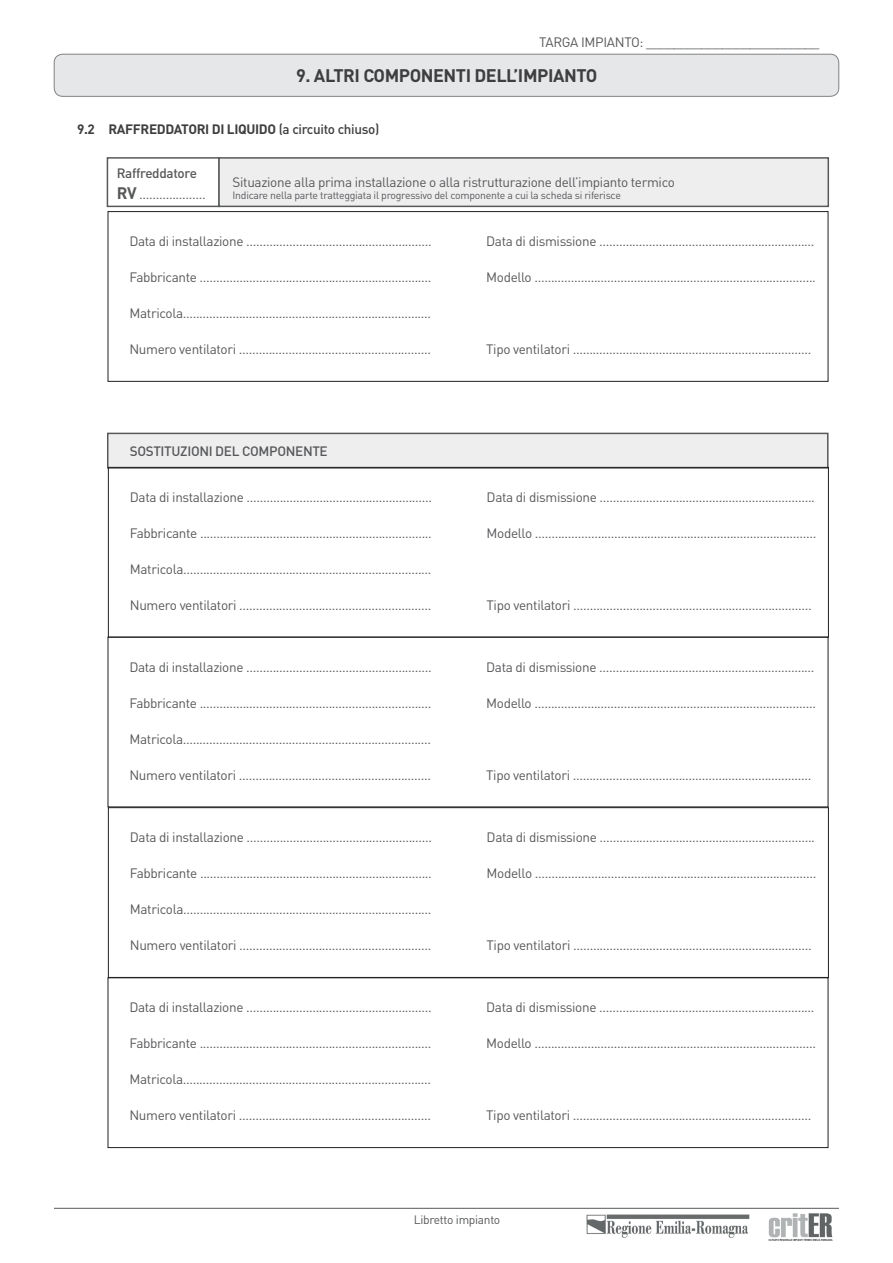
<style>
.page{position:relative;width:893px;height:1263px;background:#fff}
.page>*{position:absolute;margin:0;border:0;box-sizing:border-box;transform-origin:0 0}
.t1{font:700 18px "DIN Pro";letter-spacing:-.025em;color:#3e3e3f}
.t2{font:13.5px/21px "DIN Pro";letter-spacing:-.025em;color:#57585a}
.t3{font:700 13.5px "DIN Pro";letter-spacing:-.025em;color:#3e3e3f}
.t4{font:500 13.5px "DIN Pro";letter-spacing:-.025em;color:#57585a}
.t5{font:12px "DIN Pro";letter-spacing:-.025em;color:#57585a}
.t6{font:10.5px "DIN Pro";letter-spacing:-.025em;color:#57585a}
.s1{font-weight:500}
.s2{font-weight:700;font-size:16.5px}
</style>
<div class="page">
<img style="left:768px;top:1213px;width:65px;height:28px">
<img style="left:586px;top:1214px;width:164px;height:24px">
<hr style="left:54px;top:1208px;width:785px;height:1px;background:#57585a">
<div style="left:54px;top:54px;width:785px;height:42px;background:#e6e7e9;border-radius:9px"></div>
<div style="left:54px;top:54px;width:785px;height:43px;border:1px solid #808285;border-radius:9px"></div>
<div style="left:107px;top:157px;width:113px;height:50px;border:2px solid #57585a"></div>
<div style="left:219px;top:158px;width:609px;height:48px;background:#eeeeef"></div>
<div style="left:218px;top:157px;width:611px;height:50px;border:2px solid #57585a"></div>
<div style="left:108px;top:433px;width:720px;height:35px;background:#eeeeef"></div>
<div style="left:107px;top:433px;width:721px;height:36px;border:2px solid #57585a"></div>
<div style="left:108px;top:467px;width:721px;height:170px;border:1px solid #231f20"></div>
<div style="left:108px;top:637px;width:720px;height:170px;border:1px solid #231f20"></div>
<div style="left:108px;top:807px;width:721px;height:171px;border:1px solid #231f20"></div>
<div style="left:108px;top:978px;width:720px;height:170px;border:1px solid #231f20"></div>
<div style="left:108px;top:211px;width:720px;height:170px;border:1px solid #231f20"></div>
<p class="t2" style="left:539px;top:31px;width:282px">TARGA IMPIANTO: _________________________</p>
<p class="t1" style="left:296px;top:63px;width:303px">9. ALTRI COMPONENTI DELL’IMPIANTO</p>
<p class="t3" style="left:77px;top:120px;width:304px">9.2 RAFFREDDATORI DI LIQUIDO <span class="s1">(a circuito chiuso)</span></p>
<p class="t2" style="left:117px;top:162px;width:91px"><span class="s1">Raffreddatore<br></span><span class="s2">RV</span> ....................</p>
<p class="t2" style="left:233px;top:171px;width:444px">Situazione alla prima installazione o alla ristrutturazione dell’impianto termico</p>
<p class="t6" style="left:233px;top:188px;width:390px">Indicare nella parte tratteggiata il progressivo del componente a cui la scheda si riferisce</p>
<p class="t2" style="left:129px;top:230px;width:304px">Data di installazione ........................................................</p>
<p class="t2" style="left:486px;top:230px;width:330px">Data di dismissione .................................................................</p>
<p class="t2" style="left:129px;top:266px;width:304px">Fabbricante ......................................................................</p>
<p class="t2" style="left:486px;top:266px;width:331px">Modello .....................................................................................</p>
<p class="t2" style="left:129px;top:302px;width:303px">Matricola...........................................................................</p>
<p class="t2" style="left:129px;top:338px;width:303px">Numero ventilatori ..........................................................</p>
<p class="t2" style="left:486px;top:338px;width:327px">Tipo ventilatori ........................................................................</p>
<p class="t4" style="left:130px;top:442px;width:200px">SOSTITUZIONI DEL COMPONENTE</p>
<p class="t2" style="left:130px;top:486px;width:304px">Data di installazione ........................................................</p>
<p class="t2" style="left:487px;top:486px;width:330px">Data di dismissione .................................................................</p>
<p class="t2" style="left:130px;top:522px;width:304px">Fabbricante ......................................................................</p>
<p class="t2" style="left:487px;top:522px;width:331px">Modello .....................................................................................</p>
<p class="t2" style="left:130px;top:558px;width:303px">Matricola...........................................................................</p>
<p class="t2" style="left:130px;top:594px;width:303px">Numero ventilatori ..........................................................</p>
<p class="t2" style="left:487px;top:594px;width:327px">Tipo ventilatori ........................................................................</p>
<p class="t2" style="left:129px;top:656px;width:304px">Data di installazione ........................................................</p>
<p class="t2" style="left:486px;top:656px;width:330px">Data di dismissione .................................................................</p>
<p class="t2" style="left:129px;top:692px;width:304px">Fabbricante ......................................................................</p>
<p class="t2" style="left:486px;top:692px;width:331px">Modello .....................................................................................</p>
<p class="t2" style="left:129px;top:728px;width:303px">Matricola...........................................................................</p>
<p class="t2" style="left:129px;top:764px;width:303px">Numero ventilatori ..........................................................</p>
<p class="t2" style="left:486px;top:764px;width:327px">Tipo ventilatori ........................................................................</p>
<p class="t2" style="left:130px;top:826px;width:304px">Data di installazione ........................................................</p>
<p class="t2" style="left:487px;top:826px;width:330px">Data di dismissione .................................................................</p>
<p class="t2" style="left:130px;top:862px;width:304px">Fabbricante ......................................................................</p>
<p class="t2" style="left:487px;top:862px;width:331px">Modello .....................................................................................</p>
<p class="t2" style="left:130px;top:898px;width:303px">Matricola...........................................................................</p>
<p class="t2" style="left:130px;top:934px;width:303px">Numero ventilatori ..........................................................</p>
<p class="t2" style="left:487px;top:934px;width:327px">Tipo ventilatori ........................................................................</p>
<p class="t2" style="left:129px;top:996px;width:304px">Data di installazione ........................................................</p>
<p class="t2" style="left:486px;top:996px;width:330px">Data di dismissione .................................................................</p>
<p class="t2" style="left:129px;top:1032px;width:304px">Fabbricante ......................................................................</p>
<p class="t2" style="left:486px;top:1032px;width:331px">Modello .....................................................................................</p>
<p class="t2" style="left:129px;top:1068px;width:303px">Matricola...........................................................................</p>
<p class="t2" style="left:129px;top:1104px;width:303px">Numero ventilatori ..........................................................</p>
<p class="t2" style="left:486px;top:1104px;width:327px">Tipo ventilatori ........................................................................</p>
<p class="t5" style="left:414px;top:1211px;width:88px">Libretto impianto</p>
</div>
